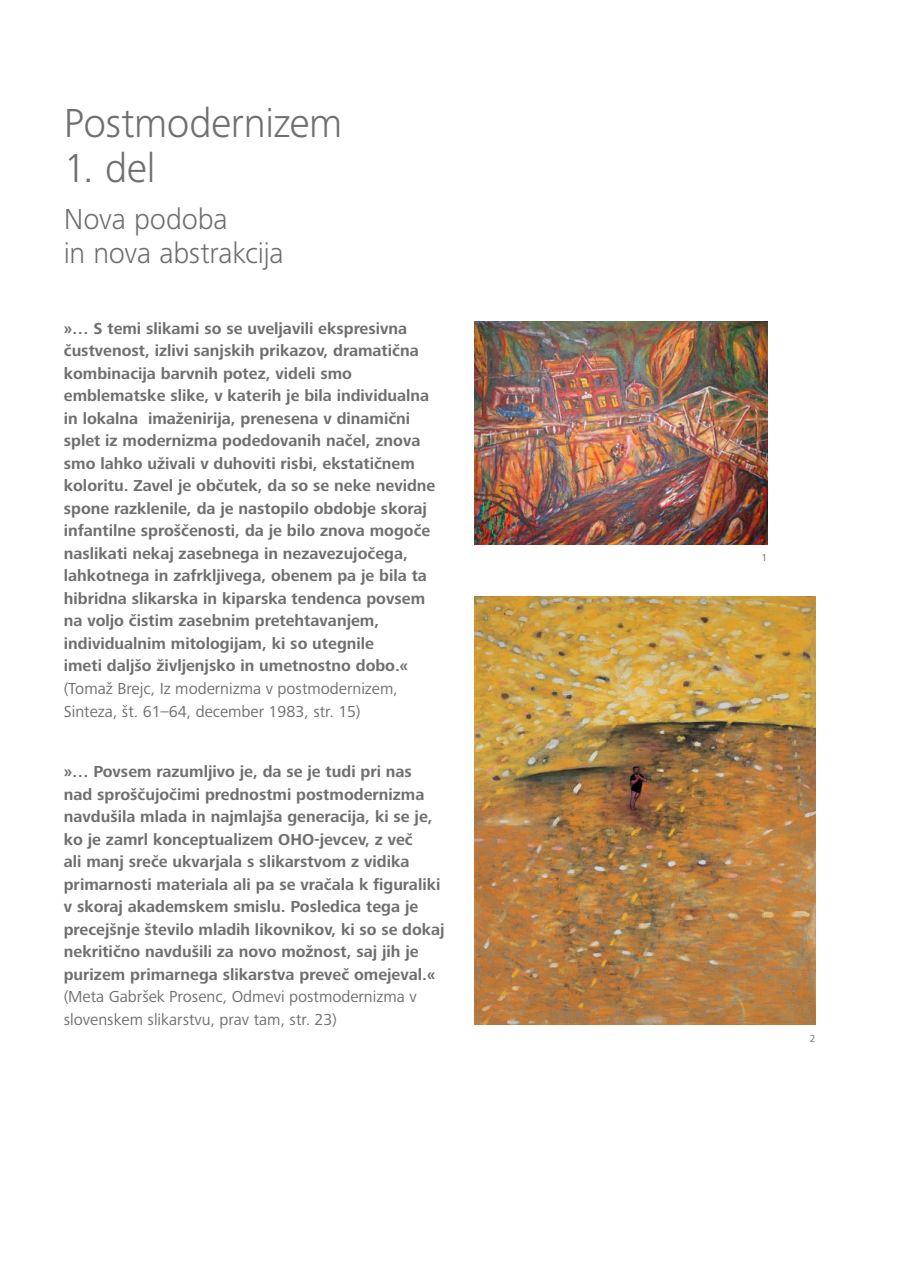
<style>
.page{position:relative;width:915px;height:1276px;background:#fff}
.page>*{position:absolute;margin:0;border:0;box-sizing:border-box;transform-origin:0 0}
.t1{font:300 42px "Frutiger Next LTW1 G";letter-spacing:-.01em;color:#706f6f}
.t2{font:300 30px/34.5px "Frutiger Next LTW1 G";letter-spacing:-.01em;color:#706f6f}
.t3{font:700 16.5px/22.5px "Frutiger Next LTW1 G";color:#706f6f}
.t4{font:16.5px/22.5px "Frutiger Next LTW1 G";color:#706f6f}
.t5{font:10.5px "Frutiger Next LTW1 G";color:#706f6f}
</style>
<div class="page">
<img style="left:474px;top:322px;width:292px;height:222px">
<img style="left:474px;top:596px;width:341px;height:429px">
<h1 class="t1" style="left:64px;top:99px;width:280px">Postmodernizem</h1>
<h1 class="t1" style="left:64px;top:144px;width:93px">1. del</h1>
<h2 class="t2" style="left:64px;top:202px;width:221px">Nova podoba<br>in nova abstrakcija</h2>
<p class="t3" style="left:64px;top:317px;width:373px">»… S temi slikami so se uveljavili ekspresivna čustvenost, izlivi sanjskih prikazov, dramatična kombinacija barvnih potez, videli smo emblematske slike, v katerih je bila individualna in lokalna imaženirija, prenesena v dinamični splet iz modernizma podedovanih načel, znova smo lahko uživali v duhoviti risbi, ekstatičnem koloritu. Zavel je občutek, da so se neke nevidne spone razklenile, da je nastopilo obdobje skoraj infantilne sproščenosti, da je bilo znova mogoče naslikati nekaj zasebnega in nezavezujočega, lahkotnega in zafrkljivega, obenem pa je bila ta hibridna slikarska in kiparska tendenca povsem na voljo čistim zasebnim pretehtavanjem, individualnim mitologijam, ki so utegnile<br>imeti daljšo življenjsko in umetnostno dobo.«</p>
<p class="t4" style="left:64px;top:678px;width:335px">(Tomaž Brejc, Iz modernizma v postmodernizem,<br>Sinteza, št. 61–64, december 1983, str. 15)</p>
<p class="t3" style="left:64px;top:761px;width:382px">»… Povsem razumljivo je, da se je tudi pri nas<br>nad sproščujočimi prednostmi postmodernizma navdušila mlada in najmlajša generacija, ki se je, ko je zamrl konceptualizem OHO-jevcev, z več<br>ali manj sreče ukvarjala s slikarstvom z vidika primarnosti materiala ali pa se vračala k figuraliki v skoraj akademskem smislu. Posledica tega je precejšnje število mladih likovnikov, ki so se dokaj nekritično navdušili za novo možnost, saj jih je purizem primarnega slikarstva preveč omejeval.«</p>
<p class="t4" style="left:64px;top:986px;width:354px">(Meta Gabršek Prosenc, Odmevi postmodernizma v slovenskem slikarstvu, prav tam, str. 23)</p>
<p class="t5" style="left:761px;top:551px;width:7px">1</p>
<p class="t5" style="left:809px;top:1032px;width:7px">2</p>
</div>
